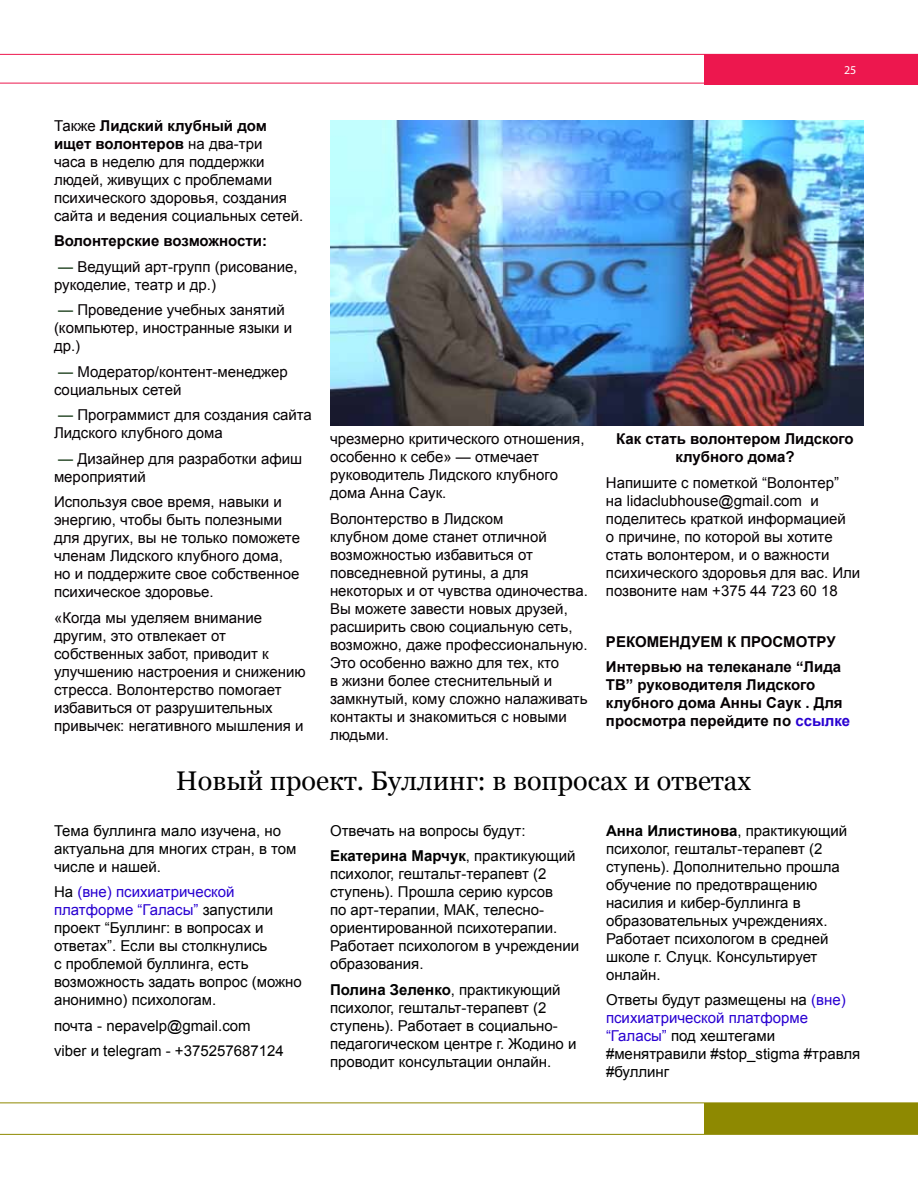
<style>
.page{position:relative;width:918px;height:1188px;background:#fff}
.page>*{position:absolute;margin:0;border:0;box-sizing:border-box;transform-origin:0 0}
.t1{font:27px "Georgia";color:#000}
.t2{font:15px/18px "Arial";color:#050003}
.t3{font:15px/18px "Arial";color:#000}
.t4{font:700 15px/18px "Arial";color:#050003}
.t5{font:12px "Myriad Pro";color:#fff}
.s1{font-weight:700}
.s2{color:#032904}
.s3{color:#2900d1}
</style>
<div class="page">
<hr style="left:0;top:54px;width:918px;height:1px;background:#ed174e">
<hr style="left:0;top:83px;width:918px;height:1px;background:#ed174e">
<div style="left:705px;top:54px;width:213px;height:31px;background:#ed174e"></div>
<hr style="left:0;top:1134px;width:918px;height:1px;background:#8e8901">
<hr style="left:0;top:1102px;width:918px;height:1px;background:#8e8901">
<div style="left:705px;top:1103px;width:213px;height:31px;background:#8e8901"></div>
<img style="left:330px;top:120px;width:534px;height:306px">
<p class="t2" style="left:54px;top:117px;width:251px">Также <span class="s1">Лидский клубный дом ищет волонтеров</span> на два-три<br>часа в неделю для поддержки людей, живущих с проблемами психического здоровья, создания сайта и ведения социальных сетей.</p>
<p class="t4" style="left:54px;top:233px;width:215px">Волонтерские возможности:</p>
<p class="t2" style="left:54px;top:258px;width:245px"><span class="s2">—</span> Ведущий арт-групп (рисование, рукоделие, театр и др.)</p>
<p class="t2" style="left:54px;top:301px;width:240px"><span class="s2">—</span> Проведение учебных занятий (компьютер, иностранные языки и др.)</p>
<p class="t2" style="left:54px;top:363px;width:235px"><span class="s2">—</span> Модератор/контент-менеджер социальных сетей</p>
<p class="t2" style="left:54px;top:406px;width:259px"><span class="s2">—</span> Программист для создания сайта<br>Лидского клубного дома</p>
<p class="t2" style="left:54px;top:450px;width:250px"><span class="s2">—</span> Дизайнер для разработки афиш мероприятий</p>
<p class="t2" style="left:54px;top:493px;width:248px">Используя свое время, навыки и энергию, чтобы быть полезными для других, вы не только поможете членам Лидского клубного дома, но и поддержите свое собственное психическое здоровье.</p>
<p class="t2" style="left:54px;top:609px;width:253px">«Когда мы уделяем внимание другим, это отвлекает от собственных забот, приводит к улучшению настроения и снижению стресса. Волонтерство помогает избавиться от разрушительных привычек: негативного мышления и</p>
<p class="t2" style="left:330px;top:430px;width:256px">чрезмерно критического отношения, особенно к себе» — отмечает руководитель Лидского клубного дома Анна Саук.</p>
<p class="t2" style="left:330px;top:510px;width:259px">Волонтерство в Лидском<br>клубном доме станет отличной возможностью избавиться от повседневной рутины, а для некоторых и от чувства одиночества.<br>Вы можете завести новых друзей, расширить свою социальную сеть, возможно, даже профессиональную.<br>Это особенно важно для тех, кто<br>в жизни более стеснительный и замкнутый, кому сложно налаживать контакты и знакомиться с новыми людьми.</p>
<p class="t5" style="left:844px;top:62px;width:14px">25</p>
<p class="t4" style="left:616px;top:431px;width:239px;text-align:center">Как стать волонтером Лидского клубного дома?</p>
<p class="t2" style="left:606px;top:474px;width:256px">Напишите с пометкой “Волонтер”<br>на lidaclubhouse@gmail.com и поделитесь краткой информацией<br>о причине, по которой вы хотите стать волонтером, и о важности психического здоровья для вас. Или позвоните нам +375 44 723 60 18</p>
<p class="t4" style="left:606px;top:629px;width:237px;line-height:25.5px">РЕКОМЕНДУЕМ К ПРОСМОТРУ<br>Интервью на телеканале “Лида</p>
<p class="t4" style="left:606px;top:677px;width:246px">ТВ” руководителя Лидского клубного дома Анны Саук . Для просмотра перейдите по <span class="s3">ссылке</span></p>
<h1 class="t1" style="left:176px;top:764px;width:577px">Новый проект. Буллинг: в вопросах и ответах</h1>
<p class="t3" style="left:54px;top:822px;width:244px">Тема буллинга мало изучена, но актуальна для многих стран, в том числе и нашей.</p>
<p class="t3" style="left:54px;top:883px;width:249px">На <span class="s3">(вне) психиатрической платформе “Галасы”</span> запустили проект “Буллинг: в вопросах и ответах”. Если вы столкнулись<br>с проблемой буллинга, есть возможность задать вопрос (можно анонимно) психологам.</p>
<p class="t3" style="left:54px;top:1013px;width:231px;line-height:25.5px">почта - nepavelp@gmail.com viber и telegram - +375257687124</p>
<p class="t3" style="left:330px;top:818px;width:247px;line-height:25.5px">Отвечать на вопросы будут:<br><span class="s1">Екатерина Марчук</span>, практикующий</p>
<p class="t3" style="left:330px;top:865px;width:251px">психолог, гештальт-терапевт (2 ступень). Прошла серию курсов<br>по арт-терапии, МАК, телесно&shy;ориентированной психотерапии.<br>Работает психологом в учреждении образования.</p>
<p class="t3" style="left:330px;top:981px;width:248px"><span class="s1">Полина Зеленко</span>, практикующий психолог, гештальт-терапевт (2 ступень). Работает в социально&shy;педагогическом центре г. Жодино и проводит консультации онлайн.</p>
<p class="t3" style="left:606px;top:822px;width:243px"><span class="s1">Анна Илистинова</span>, практикующий психолог, гештальт-терапевт (2 ступень). Дополнительно прошла обучение по предотвращению насилия и кибер-буллинга в образовательных учреждениях.<br>Работает психологом в средней школе г. Слуцк. Консультирует онлайн.</p>
<p class="t3" style="left:606px;top:991px;width:256px">Ответы будут размещены на <span class="s3">(вне) психиатрической платформе “Галасы”</span> под хештегами #менятравили #stop_stigma #травля #буллинг</p>
</div>
